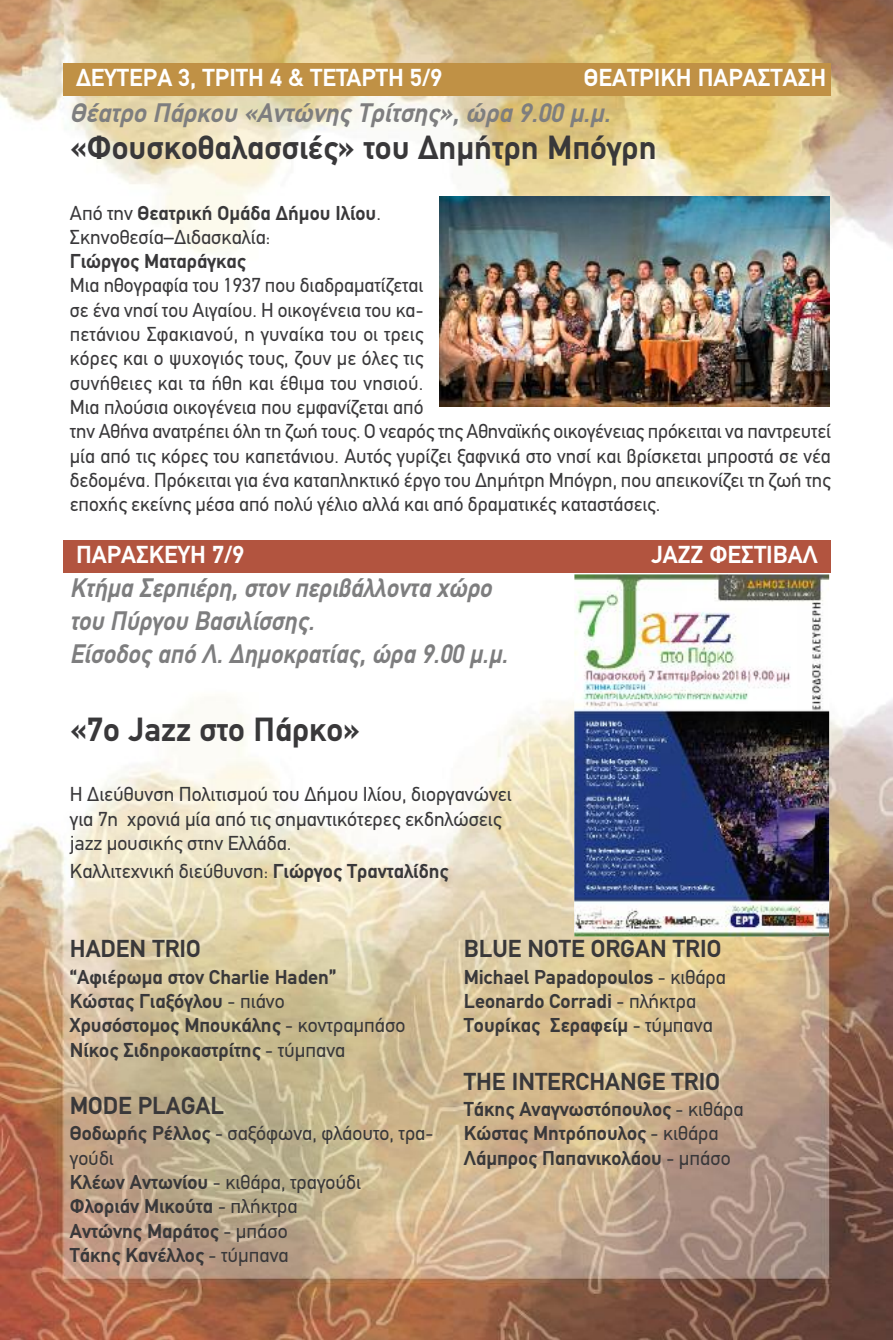
<style>
.page{position:relative;width:893px;height:1340px;background:#fff}
.page>*{position:absolute;margin:0;border:0;box-sizing:border-box;transform-origin:0 0}
.t1{font:700 33.75px "PF Din Text";color:#39383a}
.t2{font:italic 700 27px/33.3px "PF Din Text";color:#7e7e7f;scale:.94 1}
.t3{font:italic 700 27px "PF Din Text";color:#7e7e7f}
.t4{font:700 24.75px "PF Din Text";color:#fff}
.t5{font:700 24.75px "PF Din Text";color:#39383a}
.t6{font:20.25px/24.3px "PF Din Text";color:#39383a}
.t7{font:700 20.25px/24.3px "PF Din Text";color:#39383a}
.s1{font-weight:700}
.s2{font-weight:400}
</style>
<div class="page">
<img style="left:0;top:0;width:893px;height:1339px">
<div style="left:64px;top:540px;width:767px;height:32px;background:#b2543f"></div>
<div style="left:64px;top:64px;width:767px;height:32px;background:#c09145"></div>
<img style="left:439px;top:197px;width:390px;height:210px">
<img style="left:574px;top:574px;width:255px;height:362px">
<p class="t4" style="left:76px;top:63px;width:368px">ΔΕΥΤΕΡΑ 3, ΤΡΙΤΗ 4 &amp; TETAΡΤΗ 5/9</p>
<p class="t4" style="left:584px;top:63px;width:244px">ΘΕΑΤΡΙΚΗ ΠΑΡΑΣΤΑΣΗ</p>
<h2 class="t3" style="left:70px;top:97px;width:542px">Θέατρο Πάρκου «Αντώνης Τρίτσης», ώρα 9.00 μ.μ.</h2>
<h1 class="t1" style="left:70px;top:128px;width:588px">«Φουσκοθαλασσιές» του Δημήτρη Μπόγρη</h1>
<p class="t6" style="left:70px;top:200px;width:313px">Από την <span class="s1">Θεατρική Ομάδα Δήμου Ιλίου</span>.<br>Σκηνοθεσία–Διδασκαλία:</p>
<p class="t7" style="left:70px;top:249px;width:177px">Γιώργος Ματαράγκας</p>
<p class="t6" style="left:70px;top:273px;width:762px">Μια ηθογραφία του 1937 που διαδραματίζεται<br>σε ένα νησί του Αιγαίου. Η οικογένεια του κα-<br>πετάνιου Σφακιανού, η γυναίκα του οι τρεις<br>κόρες και ο ψυχογιός τους, ζουν με όλες τις<br>συνήθειες και τα ήθη και έθιμα του νησιού.<br>Μια πλούσια οικογένεια που εμφανίζεται από<br>την Αθήνα ανατρέπει όλη τη ζωή τους. Ο νεαρός της Αθηναϊκής οικογένειας πρόκειται να παντρευτεί μία από τις κόρες του καπετάνιου. Αυτός γυρίζει ξαφνικά στο νησί και βρίσκεται μπροστά σε νέα δεδομένα. Πρόκειται για ένα καταπληκτικό έργο του Δημήτρη Μπόγρη, που απεικονίζει τη ζωή της εποχής εκείνης μέσα από πολύ γέλιο αλλά και από δραματικές καταστάσεις.</p>
<p class="t4" style="left:76px;top:540px;width:170px">ΠΑΡΑΣΚΕΥΗ 7/9</p>
<p class="t4" style="left:651px;top:540px;width:168px">JAZZ ΦΕΣΤΙΒΑΛ</p>
<h2 class="t2" style="left:70px;top:570px;width:467px">Κτήμα Σερπιέρη, στον περιβάλλοντα χώρο του Πύργου Βασιλίσσης.<br>Είσοδος από Λ. Δημοκρατίας, ώρα 9.00 μ.μ.</h2>
<h1 class="t1" style="left:70px;top:710px;width:292px">«7o Jazz στο Πάρκο»</h1>
<p class="t6" style="left:70px;top:782px;width:443px">Η Διεύθυνση Πολιτισμού του Δήμου Ιλίου, διοργανώνει για 7η χρονιά μία από τις σημαντικότερες εκδηλώσεις jazz μουσικής στην Ελλάδα.</p>
<p class="t6" style="left:70px;top:858px;width:380px">Καλλιτεχνική διεύθυνση: <span class="s1">Γιώργος Τρανταλίδης</span></p>
<p class="t5" style="left:70px;top:934px;width:132px">HADEN TRIO</p>
<p class="t7" style="left:70px;top:964px;width:337px">“Αφιέρωμα στον Charlie Haden”<br>Κώστας Γιαξόγλου <span class="s2">- πιάνο<br></span>Χρυσόστομος Μπουκάλης <span class="s2">- κοντραμπάσο<br></span>Νίκος Σιδηροκαστρίτης <span class="s2">- τύμπανα</span></p>
<p class="t5" style="left:70px;top:1091px;width:156px">MODE PLAGAL</p>
<p class="t7" style="left:70px;top:1121px;width:365px">Θοδωρής Ρέλλος <span class="s2">- σαξόφωνα, φλάουτο, τρα&shy;γούδι<br></span>Κλέων Αντωνίου <span class="s2">- κιθάρα, τραγούδι<br></span>Φλοριάν Μικούτα <span class="s2">- πλήκτρα<br></span>Αντώνης Μαράτος <span class="s2">- μπάσο<br></span>Τάκης Κανέλλος <span class="s2">- τύμπανα</span></p>
<p class="t5" style="left:464px;top:934px;width:259px">BLUE NOTE ORGAN TRIO</p>
<p class="t7" style="left:464px;top:964px;width:264px">Michael Papadopoulos <span class="s2">- κιθάρα<br></span>Leonardo Corradi <span class="s2">- πλήκτρα<br></span>Τουρίκας Σεραφείμ <span class="s2">- τύμπανα</span></p>
<p class="t5" style="left:464px;top:1066px;width:257px">THE INTERCHANGE TRIO</p>
<p class="t7" style="left:464px;top:1096px;width:281px">Τάκης Αναγνωστόπουλος <span class="s2">- κιθάρα<br></span>Κώστας Μητρόπουλος <span class="s2">- κιθάρα<br></span>Λάμπρος Παπανικολάου <span class="s2">- μπάσο</span></p>
</div>
